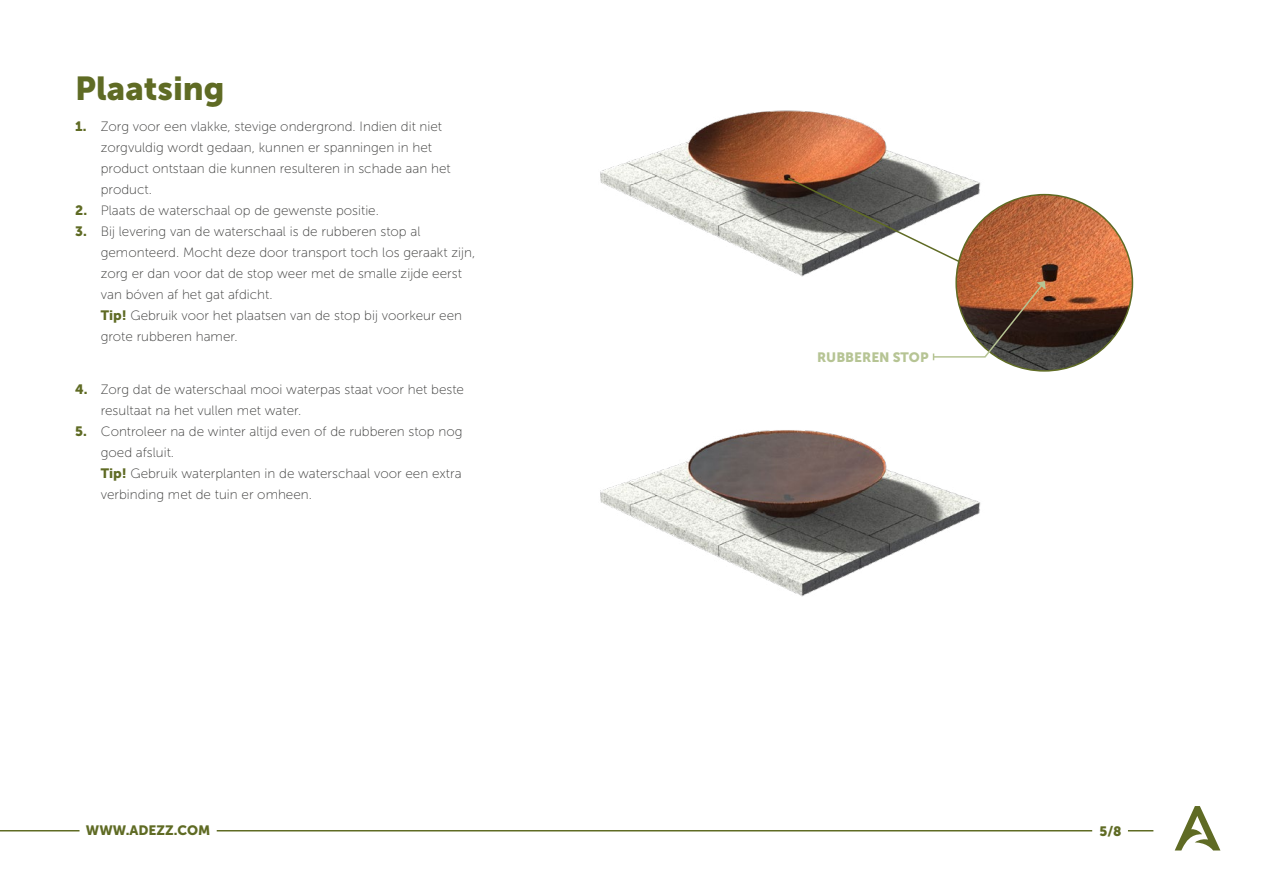
<style>
.page{position:relative;width:1263px;height:893px;background:#fff}
.page>*{position:absolute;margin:0;border:0;box-sizing:border-box;transform-origin:0 0}
.t1{font:33px "Museo Sans 900";color:#5f6b24}
.t2{font:13.5px/21px "Museo Sans 100";color:#3c3c3b}
.t3{font:13.5px "Museo Sans 900";color:#5f6b24}
.t4{font:13.5px "Museo Sans 900";color:#b6c494}
.s1{font-family:"Museo Sans 900";color:#5f6b24}
</style>
<div class="page">
<svg style="left:1175px;top:806px;width:45px;height:44px"></svg>
<svg style="left:1128px;top:830px;width:25px;height:1px"></svg>
<hr style="left:0;top:830px;width:80px;height:1px;background:#5f6b24">
<hr style="left:217px;top:830px;width:875px;height:1px;background:#5f6b24">
<img style="left:600px;top:110px;width:434px;height:167px">
<img style="left:600px;top:360px;width:423px;height:237px">
<svg style="left:786px;top:176px;width:186px;height:93px"></svg>
<img style="left:956px;top:195px;width:176px;height:176px;border-radius:88px">
<svg style="left:932px;top:281px;width:114px;height:79px"></svg>
<h1 class="t1" style="left:75px;top:70px;width:151px">Plaatsing</h1>
<p class="t2" style="left:101px;top:116px;width:351px;text-indent:-26px"><span class="s1">1.</span> Zorg voor een vlakke, stevige ondergrond. Indien dit niet zorgvuldig wordt gedaan, kunnen er spanningen in het product ontstaan die kunnen resulteren in schade aan het product.</p>
<p class="t2" style="left:75px;top:200px;width:305px"><span class="s1">2.</span> Plaats de waterschaal op de gewenste positie.</p>
<p class="t2" style="left:101px;top:221px;width:376px;text-indent:-26px"><span class="s1">3.</span> Bij levering van de waterschaal is de rubberen stop al gemonteerd. Mocht deze door transport toch los geraakt zijn, zorg er dan voor dat de stop weer met de smalle zijde eerst van bóven af het gat afdicht.<br><span class="s1">Tip!</span> Gebruik voor het plaatsen van de stop bij voorkeur een grote rubberen hamer.</p>
<p class="t2" style="left:101px;top:379px;width:365px;text-indent:-26px"><span class="s1">4.</span> Zorg dat de waterschaal mooi waterpas staat voor het beste resultaat na het vullen met water.</p>
<p class="t2" style="left:101px;top:421px;width:363px;text-indent:-26px"><span class="s1">5.</span> Controleer na de winter altijd even of de rubberen stop nog goed afsluit.<br><span class="s1">Tip!</span> Gebruik waterplanten in de waterschaal voor een extra verbinding met de tuin er omheen.</p>
<p class="t4" style="left:817px;top:349px;width:113px">RUBBEREN STOP</p>
<p class="t3" style="left:86px;top:823px;width:126px">WWW.ADEZZ.COM</p>
<p class="t3" style="left:1099px;top:823px;width:24px">5/8</p>
</div>
